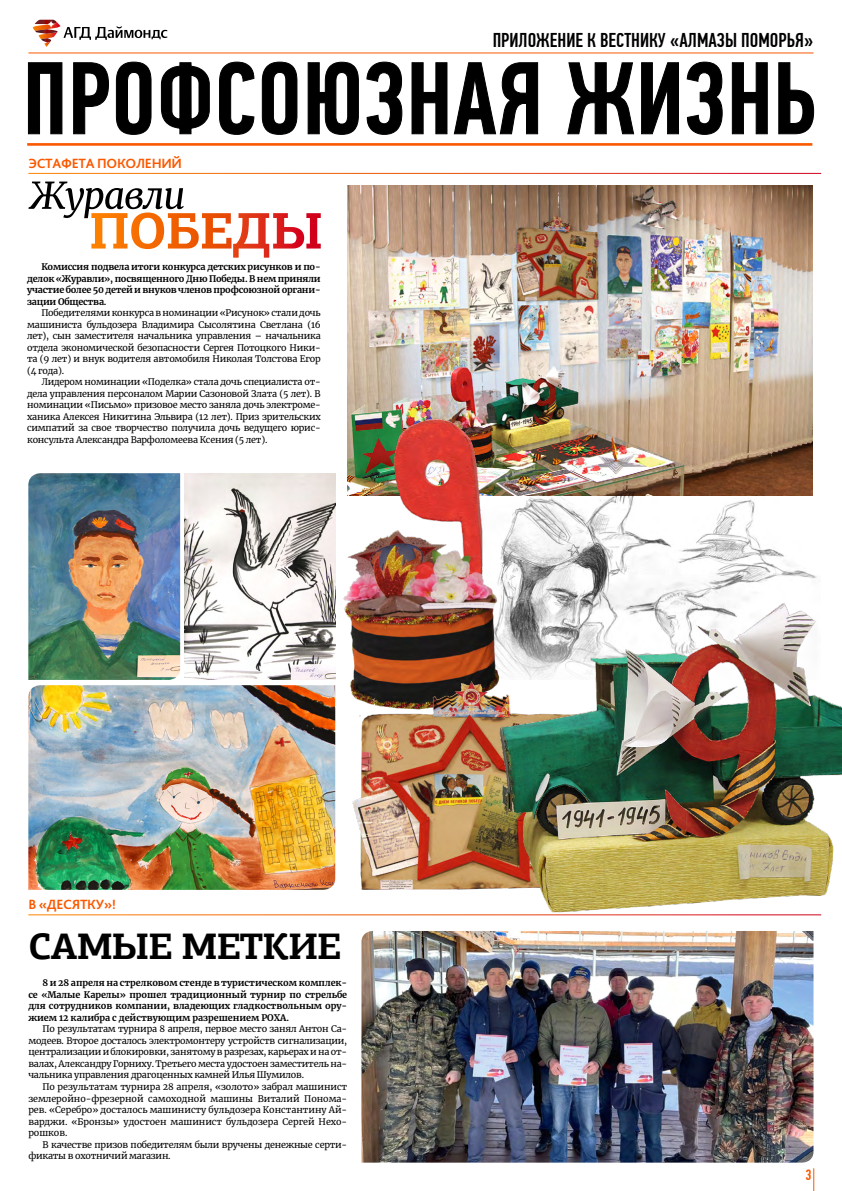
<style>
.page{position:relative;width:842px;height:1191px;background:#fff}
.page>*{position:absolute;margin:0;border:0;box-sizing:border-box;transform-origin:0 0}
.t1{font:700 36.9px "PF Agora Slab Pro";letter-spacing:-.02em;color:#000}
.t2{font:500 20px "PF Din Text Comp Pro";color:#000}
.t3{font:500 15px "PF Din Text Comp Pro";color:#fa5900}
.t4{font:700 14px "Bliss Pro";letter-spacing:-.02em;color:#fa5900}
.t5{font:9px/11.5px "Merriweather";letter-spacing:-.025em;color:#000;text-align:justify}
.t6{font:700 9px/11.5px "Merriweather";letter-spacing:-.015em;color:#000;text-align:justify}
</style>
<div class="page">
<img style="left:347px;top:185px;width:465px;height:261px">
<img style="left:513px;top:446px;width:300px;height:118px">
<img style="left:331px;top:406px;width:182px;height:322px">
<img style="left:361px;top:931px;width:452px;height:231px">
<hr style="left:27px;top:143px;width:785px;height:3px;background:#fa5900">
<hr style="left:28px;top:53px;width:786px;height:1px;background:#fa5900">
<svg style="left:28px;top:62px;width:786px;height:73px"></svg>
<svg style="left:33px;top:20px;width:134px;height:27px"></svg>
<svg style="left:813px;top:1168px;width:1px;height:23px"></svg>
<svg style="left:28px;top:181px;width:293px;height:77px"></svg>
<img style="left:28px;top:685px;width:307px;height:205px">
<img style="left:184px;top:473px;width:151px;height:206px">
<img style="left:28px;top:473px;width:152px;height:207px">
<img style="left:344px;top:674px;width:142px;height:216px">
<img style="left:486px;top:564px;width:356px;height:369px">
<h3 class="t4" style="left:28px;top:154px;width:153px">ЭСТАФЕТА ПОКОЛЕНИЙ</h3>
<p class="t6" style="left:27px;top:261px;width:295px;text-indent:14px">Комиссия подвела итоги конкурса детских рисунков и по&shy;делок «Журавли», посвященного Дню Победы. В нем приняли участие более 50 детей и внуков членов профсоюзной органи&shy;зации Общества.</p>
<p class="t5" style="left:27px;top:307px;width:295px;text-indent:14px">Победителями конкурса в номинации «Рисунок» стали дочь машиниста бульдозера Владимира Сысолятина Светлана (16 лет), сын заместителя начальника управления – начальника отдела экономической безопасности Сергея Потоцкого Ники&shy;та (9 лет) и внук водителя автомобиля Николая Толстова Егор (4 года).</p>
<p class="t5" style="left:27px;top:376px;width:295px;text-indent:14px">Лидером номинации «Поделка» стала дочь специалиста от&shy;дела управления персоналом Марии Сазоновой Злата (5 лет). В номинации «Письмо» призовое место заняла дочь электроме&shy;ханика Алексея Никитина Эльвира (12 лет). Приз зрительских симпатий за свое творчество получила дочь ведущего юрис&shy;консульта Александра Варфоломеева Ксения (5 лет).</p>
<h2 class="t2" style="left:493px;top:28px;width:322px">ПРИЛОЖЕНИЕ К ВЕСТНИКУ «АЛМАЗЫ ПОМОРЬЯ»</h2>
<h3 class="t4" style="left:28px;top:895px;width:89px">В «ДЕСЯТКУ»!</h3>
<h1 class="t1" style="left:28px;top:922px;width:314px">САМЫЕ МЕТКИЕ</h1>
<p class="t6" style="left:28px;top:977px;width:320px;text-indent:14px">8 и 28 апреля на стрелковом стенде в туристическом комплек&shy;се «Малые Карелы» прошел традиционный турнир по стрельбе для сотрудников компании, владеющих гладкоствольным ору&shy;жием 12 калибра с действующим разрешением РОХА.</p>
<p class="t5" style="left:28px;top:1023px;width:320px;text-indent:14px">По результатам турнира 8 апреля, первое место занял Антон Са&shy;модеев. Второе досталось электромонтеру устройств сигнализации, централизации и блокировки, занятому в разрезах, карьерах и на от&shy;валах, Александру Горниху. Третьего места удостоен заместитель на&shy;чальника управления драгоценных камней Илья Шумилов.</p>
<p class="t5" style="left:28px;top:1080px;width:320px;text-indent:14px">По результатам турнира 28 апреля, «золото» забрал машинист землеройно-фрезерной самоходной машины Виталий Понома&shy;рев. «Серебро» досталось машинисту бульдозера Константину Ай&shy;варджи. «Бронзы» удостоен машинист бульдозера Сергей Нехо&shy;рошков.</p>
<p class="t5" style="left:28px;top:1138px;width:320px;text-indent:14px">В качестве призов победителям были вручены денежные серти&shy;фикаты в охотничий магазин.</p>
<h3 class="t3" style="left:805px;top:1165px;width:8px">3</h3>
</div>
